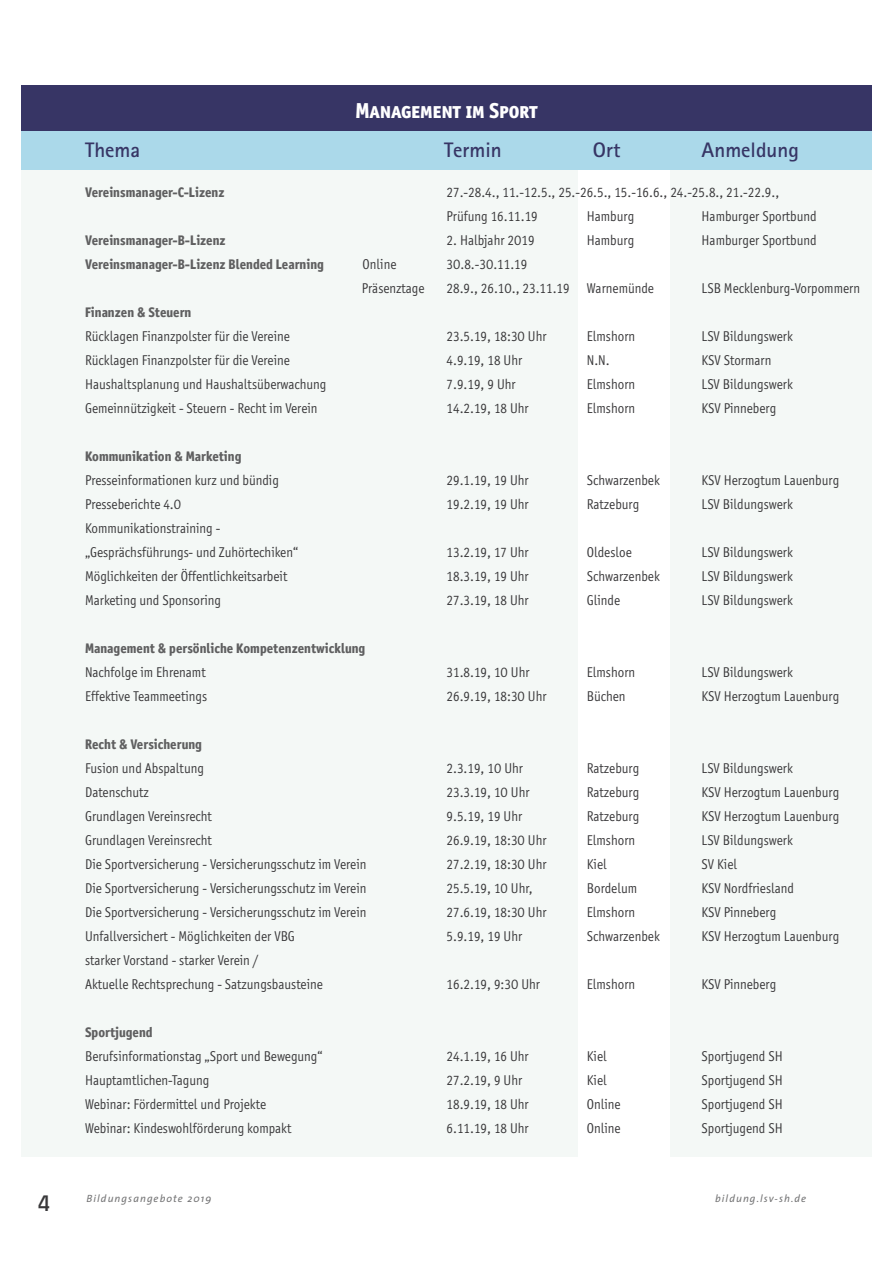
<style>
.page{position:relative;width:893px;height:1263px;background:#fff}
.page>*{position:absolute;margin:0;border:0;box-sizing:border-box;transform-origin:0 0}
.t1{font:700 21px "Rotis Sans Serif";color:#373565}
.t2{font:700 21px "Axel SC";color:#fff}
.t3{font:21px "Antique Olive";color:#39383a}
.t4{font:13.8px/24px "Axel";color:#39383a}
.t5{font:700 13.5px "Axel";color:#5f5f60}
.t6{font:italic 10.5px "The Sans";letter-spacing:.1em;color:#747475}
.s1{font-family:"Quay Itc T"}
</style>
<div class="page">
<div style="left:21px;top:158px;width:851px;height:999px;background:#f4f8f6"></div>
<div style="left:578px;top:170px;width:92px;height:1035px;background:#fff"></div>
<div style="left:21px;top:85px;width:851px;height:47px;background:#373565"></div>
<div style="left:21px;top:132px;width:851px;height:38px;background:#abd9ea"></div>
<h1 class="t3" style="left:38px;top:1194px;width:13px">4</h1>
<h1 class="t2" style="left:355px;top:97px;width:184px">Management im Sport</h1>
<h1 class="t1" style="left:85px;top:143px;width:57px">Thema</h1>
<h1 class="t1" style="left:444px;top:143px;width:59px">Termin</h1>
<h1 class="t1" style="left:593px;top:143px;width:29px">Ort</h1>
<h1 class="t1" style="left:702px;top:143px;width:99px">Anmeldung</h1>
<p class="t5" style="left:85px;top:184px;width:141px">Vereinsmanager-C-Lizenz</p>
<p class="t4" style="left:447px;top:180px;width:334px">27.-28.4., 11.-12.5., 25.-26.5., 15.-16.6., 24.-25.8., 21.-22.9.,<br>Prüfung 16.11.19</p>
<p class="t4" style="left:587px;top:204px;width:49px">Hamburg</p>
<p class="t4" style="left:702px;top:204px;width:117px">Hamburger Sportbund</p>
<p class="t5" style="left:85px;top:232px;width:142px">Vereinsmanager-B-Lizenz</p>
<p class="t4" style="left:447px;top:228px;width:90px">2. Halbjahr 2<span class="s1">0</span>19</p>
<p class="t4" style="left:587px;top:228px;width:49px">Hamburg</p>
<p class="t4" style="left:702px;top:228px;width:117px">Hamburger Sportbund</p>
<p class="t5" style="left:85px;top:256px;width:240px">Vereinsmanager-B-Lizenz Blended Learning</p>
<p class="t4" style="left:363px;top:252px;width:35px">Online</p>
<p class="t4" style="left:447px;top:252px;width:82px">3<span class="s1">0</span>.8.-3<span class="s1">0</span>.11.19</p>
<p class="t4" style="left:362px;top:276px;width:64px">Präsenztage</p>
<p class="t4" style="left:447px;top:276px;width:209px">28.9., 26.1<span class="s1">0</span>., 23.11.19 Warnemünde</p>
<p class="t4" style="left:702px;top:276px;width:160px">LSB Mecklenburg-Vorpommern</p>
<p class="t5" style="left:85px;top:304px;width:108px">Finanzen &amp; Steuern</p>
<p class="t4" style="left:85px;top:324px;width:206px">Rücklagen Finanzpolster für die Vereine</p>
<p class="t4" style="left:447px;top:324px;width:102px">23.5.19, 18:3<span class="s1">0</span> Uhr</p>
<p class="t4" style="left:587px;top:324px;width:50px">Elmshorn</p>
<p class="t4" style="left:702px;top:324px;width:93px">LSV Bildungswerk</p>
<p class="t4" style="left:85px;top:348px;width:206px">Rücklagen Finanzpolster für die Vereine</p>
<p class="t4" style="left:447px;top:348px;width:77px">4.9.19, 18 Uhr</p>
<p class="t4" style="left:587px;top:348px;width:24px">N.N.</p>
<p class="t4" style="left:702px;top:348px;width:71px">KSV Stormarn</p>
<p class="t4" style="left:85px;top:372px;width:243px">Haushaltsplanung und Haushaltsüberwachung</p>
<p class="t4" style="left:447px;top:372px;width:71px">7.9.19, 9 Uhr</p>
<p class="t4" style="left:587px;top:372px;width:50px">Elmshorn</p>
<p class="t4" style="left:702px;top:372px;width:93px">LSV Bildungswerk</p>
<p class="t4" style="left:85px;top:396px;width:234px">Gemeinnützigkeit - Steuern - Recht im Verein</p>
<p class="t4" style="left:447px;top:396px;width:84px">14.2.19, 18 Uhr</p>
<p class="t4" style="left:587px;top:396px;width:50px">Elmshorn</p>
<p class="t4" style="left:702px;top:396px;width:76px">KSV Pinneberg</p>
<p class="t5" style="left:85px;top:448px;width:158px">Kommunikation &amp; Marketing</p>
<p class="t4" style="left:85px;top:468px;width:195px">Presseinformationen kurz und bündig</p>
<p class="t4" style="left:447px;top:468px;width:84px">29.1.19, 19 Uhr</p>
<p class="t4" style="left:587px;top:468px;width:75px">Schwarzenbek</p>
<p class="t4" style="left:702px;top:468px;width:139px">KSV Herzogtum Lauenburg</p>
<p class="t4" style="left:85px;top:492px;width:98px">Presseberichte 4.<span class="s1">0</span></p>
<p class="t4" style="left:447px;top:492px;width:84px">19.2.19, 19 Uhr</p>
<p class="t4" style="left:587px;top:492px;width:54px">Ratzeburg</p>
<p class="t4" style="left:702px;top:492px;width:93px">LSV Bildungswerk</p>
<p class="t4" style="left:85px;top:516px;width:215px">Kommunikationstraining - „Gesprächsführungs- und Zuhörtechiken“</p>
<p class="t4" style="left:447px;top:540px;width:84px">13.2.19, 17 Uhr</p>
<p class="t4" style="left:587px;top:540px;width:46px">Oldesloe</p>
<p class="t4" style="left:702px;top:540px;width:93px">LSV Bildungswerk</p>
<p class="t4" style="left:85px;top:564px;width:204px">Möglichkeiten der Öffentlichkeitsarbeit</p>
<p class="t4" style="left:447px;top:564px;width:84px">18.3.19, 19 Uhr</p>
<p class="t4" style="left:587px;top:564px;width:75px">Schwarzenbek</p>
<p class="t4" style="left:702px;top:564px;width:93px">LSV Bildungswerk</p>
<p class="t4" style="left:85px;top:588px;width:137px">Marketing und Sponsoring</p>
<p class="t4" style="left:447px;top:588px;width:84px">27.3.19, 18 Uhr</p>
<p class="t4" style="left:587px;top:588px;width:35px">Glinde</p>
<p class="t4" style="left:702px;top:588px;width:93px">LSV Bildungswerk</p>
<p class="t5" style="left:85px;top:640px;width:282px">Management &amp; persönliche Kompetenzentwicklung</p>
<p class="t4" style="left:85px;top:660px;width:122px">Nachfolge im Ehrenamt</p>
<p class="t4" style="left:447px;top:660px;width:85px">31.8.19, 1<span class="s1">0</span> Uhr</p>
<p class="t4" style="left:587px;top:660px;width:50px">Elmshorn</p>
<p class="t4" style="left:702px;top:660px;width:93px">LSV Bildungswerk</p>
<p class="t4" style="left:85px;top:684px;width:124px">Effektive Teammeetings</p>
<p class="t4" style="left:447px;top:684px;width:102px">26.9.19, 18:3<span class="s1">0</span> Uhr</p>
<p class="t4" style="left:587px;top:684px;width:40px">Büchen</p>
<p class="t4" style="left:702px;top:684px;width:139px">KSV Herzogtum Lauenburg</p>
<p class="t5" style="left:85px;top:736px;width:119px">Recht &amp; Versicherung</p>
<p class="t4" style="left:85px;top:756px;width:120px">Fusion und Abspaltung</p>
<p class="t4" style="left:447px;top:756px;width:78px">2.3.19, 1<span class="s1">0</span> Uhr</p>
<p class="t4" style="left:587px;top:756px;width:54px">Ratzeburg</p>
<p class="t4" style="left:702px;top:756px;width:93px">LSV Bildungswerk</p>
<p class="t4" style="left:85px;top:780px;width:65px">Datenschutz</p>
<p class="t4" style="left:447px;top:780px;width:85px">23.3.19, 1<span class="s1">0</span> Uhr</p>
<p class="t4" style="left:587px;top:780px;width:54px">Ratzeburg</p>
<p class="t4" style="left:702px;top:780px;width:139px">KSV Herzogtum Lauenburg</p>
<p class="t4" style="left:85px;top:804px;width:128px">Grundlagen Vereinsrecht</p>
<p class="t4" style="left:447px;top:804px;width:77px">9.5.19, 19 Uhr</p>
<p class="t4" style="left:587px;top:804px;width:54px">Ratzeburg</p>
<p class="t4" style="left:702px;top:804px;width:139px">KSV Herzogtum Lauenburg</p>
<p class="t4" style="left:85px;top:828px;width:128px">Grundlagen Vereinsrecht</p>
<p class="t4" style="left:447px;top:828px;width:102px">26.9.19, 18:3<span class="s1">0</span> Uhr</p>
<p class="t4" style="left:587px;top:828px;width:50px">Elmshorn</p>
<p class="t4" style="left:702px;top:828px;width:93px">LSV Bildungswerk</p>
<p class="t4" style="left:85px;top:852px;width:283px">Die Sportversicherung - Versicherungsschutz im Verein</p>
<p class="t4" style="left:447px;top:852px;width:102px">27.2.19, 18:3<span class="s1">0</span> Uhr</p>
<p class="t4" style="left:587px;top:852px;width:21px">Kiel</p>
<p class="t4" style="left:702px;top:852px;width:37px">SV Kiel</p>
<p class="t4" style="left:85px;top:876px;width:283px">Die Sportversicherung - Versicherungsschutz im Verein</p>
<p class="t4" style="left:447px;top:876px;width:88px">25.5.19, 1<span class="s1">0</span> Uhr,</p>
<p class="t4" style="left:587px;top:876px;width:52px">Bordelum</p>
<p class="t4" style="left:702px;top:876px;width:94px">KSV Nordfriesland</p>
<p class="t4" style="left:85px;top:900px;width:283px">Die Sportversicherung - Versicherungsschutz im Verein</p>
<p class="t4" style="left:447px;top:900px;width:102px">27.6.19, 18:3<span class="s1">0</span> Uhr</p>
<p class="t4" style="left:587px;top:900px;width:50px">Elmshorn</p>
<p class="t4" style="left:702px;top:900px;width:76px">KSV Pinneberg</p>
<p class="t4" style="left:85px;top:924px;width:211px">Unfallversichert - Möglichkeiten der VBG</p>
<p class="t4" style="left:447px;top:924px;width:77px">5.9.19, 19 Uhr</p>
<p class="t4" style="left:587px;top:924px;width:75px">Schwarzenbek</p>
<p class="t4" style="left:702px;top:924px;width:139px">KSV Herzogtum Lauenburg</p>
<p class="t4" style="left:85px;top:948px;width:239px">starker Vorstand - starker Verein /<br>Aktuelle Rechtsprechung - Satzungsbausteine</p>
<p class="t4" style="left:447px;top:972px;width:95px">16.2.19, 9:3<span class="s1">0</span> Uhr</p>
<p class="t4" style="left:587px;top:972px;width:50px">Elmshorn</p>
<p class="t4" style="left:702px;top:972px;width:76px">KSV Pinneberg</p>
<p class="t5" style="left:85px;top:1024px;width:69px">Sportjugend</p>
<p class="t4" style="left:85px;top:1044px;width:239px">Berufsinformationstag „Sport und Bewegung“</p>
<p class="t4" style="left:447px;top:1044px;width:84px">24.1.19, 16 Uhr</p>
<p class="t4" style="left:587px;top:1044px;width:21px">Kiel</p>
<p class="t4" style="left:702px;top:1044px;width:83px">Sportjugend SH</p>
<p class="t4" style="left:85px;top:1068px;width:126px">Hauptamtlichen-Tagung</p>
<p class="t4" style="left:447px;top:1068px;width:77px">27.2.19, 9 Uhr</p>
<p class="t4" style="left:587px;top:1068px;width:21px">Kiel</p>
<p class="t4" style="left:702px;top:1068px;width:83px">Sportjugend SH</p>
<p class="t4" style="left:85px;top:1092px;width:183px">Webinar: Fördermittel und Projekte</p>
<p class="t4" style="left:447px;top:1092px;width:84px">18.9.19, 18 Uhr</p>
<p class="t4" style="left:587px;top:1092px;width:35px">Online</p>
<p class="t4" style="left:702px;top:1092px;width:83px">Sportjugend SH</p>
<p class="t4" style="left:85px;top:1116px;width:208px">Webinar: Kindeswohlförderung kompakt</p>
<p class="t4" style="left:447px;top:1116px;width:84px">6.11.19, 18 Uhr</p>
<p class="t4" style="left:587px;top:1116px;width:35px">Online</p>
<p class="t4" style="left:702px;top:1116px;width:83px">Sportjugend SH</p>
<p class="t6" style="left:87px;top:1194px;width:126px">Bildungsangebote 2019</p>
<p class="t6" style="left:715px;top:1194px;width:92px">bildung.lsv-sh.de</p>
</div>
